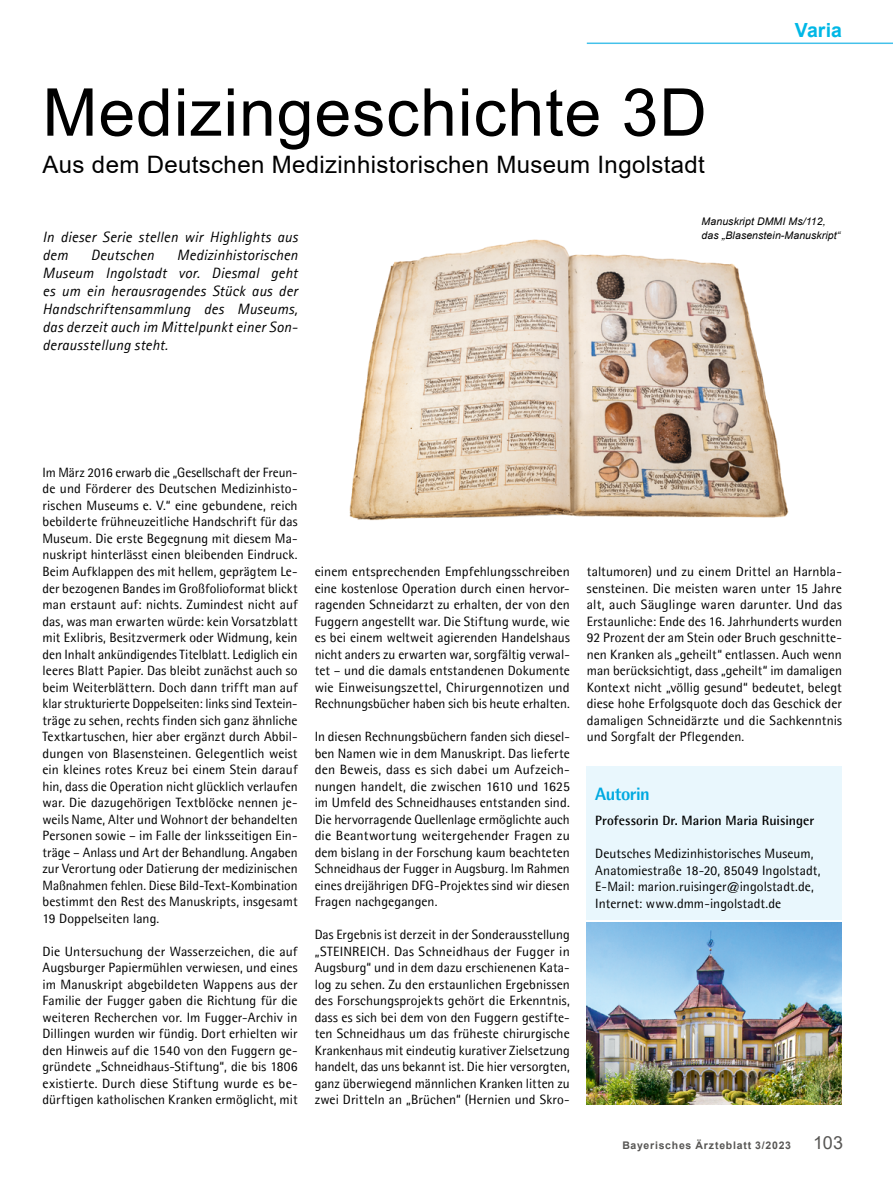
<style>
.page{position:relative;width:893px;height:1191px;background:#fff}
.page>*{position:absolute;margin:0;border:0;box-sizing:border-box;transform-origin:0 0}
.t1{font:66px "Arial";letter-spacing:.015em;color:#000}
.t2{font:24px "Arial";letter-spacing:.015em;color:#000}
.t3{font:700 19.5px "Arial";color:#00b8e6}
.t4{font:800 18px "Agfa Rotis Semisans";letter-spacing:-.03em;color:#00a9e0}
.t5{font:italic 15px/18px "Agfa Rotis Sans Serif";letter-spacing:.01em;color:#000}
.t6{font:13.5px/16.5px "Agfa Rotis Semisans";letter-spacing:.005em;color:#000;text-align:justify}
.t7{font:700 13.5px "Agfa Rotis Semisans";letter-spacing:.005em;color:#000}
.t8{font:italic 10.5px/13.5px "Arial";letter-spacing:.01em;color:#000}
.t9{font:700 10.5px "Arial";letter-spacing:.07em;color:#575654}
.s1{font-weight:400;font-size:18px}
</style>
<div class="page">
<hr style="left:587px;top:43px;width:306px;height:1px;background:#44c1ea">
<img style="left:349px;top:239px;width:440px;height:282px">
<div style="left:587px;top:766px;width:255px;height:153px;background:#e9f7fd"></div>
<img style="left:587px;top:922px;width:255px;height:182px">
<h1 class="t1" style="left:43px;top:67px;width:666px">Medizingeschichte 3D</h1>
<h2 class="t2" style="left:43px;top:148px;width:664px">Aus dem Deutschen Medizinhistorischen Museum Ingolstadt</h2>
<h3 class="t3" style="left:795px;top:16px;width:49px">Varia</h3>
<p class="t5" style="left:43px;top:228px;width:257px">In dieser Serie stellen wir Highlights aus dem</p>
<p class="t5" style="left:43px;top:246px;width:257px;text-align:justify;text-indent:134px">Medizinhistorischen Museum Ingolstadt vor. Diesmal geht es um ein herausragendes Stück aus der Handschriftensammlung des Museums, das derzeit auch im Mittelpunkt einer Son&shy;derausstellung steht.</p>
<p class="t5" style="left:91px;top:246px;width:65px">Deutschen</p>
<p class="t8" style="left:702px;top:215px;width:140px">Manuskript DMMI Ms/112, das „Blasenstein-Manuskript“</p>
<p class="t6" style="left:43px;top:464px;width:257px">Im März 2016 erwarb die „Gesellschaft der Freun&shy;de und Förderer des Deutschen Medizinhisto&shy;rischen Museums e. V.“ eine gebundene, reich bebilderte frühneuzeitliche Handschrift für das Museum. Die erste Begegnung mit diesem Ma&shy;nuskript hinterlässt einen bleibenden Eindruck.<br>Beim Aufklappen des mit hellem, geprägtem Le&shy;der bezogenen Bandes im Großfolioformat blickt man erstaunt auf: nichts. Zumindest nicht auf das, was man erwarten würde: kein Vorsatzblatt mit Exlibris, Besitzvermerk oder Widmung, kein den Inhalt ankündigendes Titelblatt. Lediglich ein leeres Blatt Papier. Das bleibt zunächst auch so beim Weiterblättern. Doch dann trifft man auf klar strukturierte Doppelseiten: links sind Textein&shy;träge zu sehen, rechts finden sich ganz ähnliche Textkartuschen, hier aber ergänzt durch Abbil&shy;dungen von Blasensteinen. Gelegentlich weist ein kleines rotes Kreuz bei einem Stein darauf hin, dass die Operation nicht glücklich verlaufen war. Die dazugehörigen Textblöcke nennen je&shy;weils Name, Alter und Wohnort der behandelten Personen sowie – im Falle der linksseitigen Ein&shy;träge – Anlass und Art der Behandlung. Angaben zur Verortung oder Datierung der medizinischen Maßnahmen fehlen. Diese Bild-Text-Kombination bestimmt den Rest des Manuskripts, insgesamt 19 Doppelseiten lang.</p>
<p class="t6" style="left:43px;top:942px;width:257px">Die Untersuchung der Wasserzeichen, die auf Augsburger Papiermühlen verwiesen, und eines im Manuskript abgebildeten Wappens aus der Familie der Fugger gaben die Richtung für die weiteren Recherchen vor. Im Fugger-Archiv in Dillingen wurden wir fündig. Dort erhielten wir den Hinweis auf die 1540 von den Fuggern ge&shy;gründete „Schneidhaus-Stiftung“, die bis 1806 existierte. Durch diese Stiftung wurde es be&shy;dürftigen katholischen Kranken ermöglicht, mit</p>
<p class="t6" style="left:315px;top:563px;width:257px">einem entsprechenden Empfehlungsschreiben eine kostenlose Operation durch einen hervor&shy;ragenden Schneidarzt zu erhalten, der von den Fuggern angestellt war. Die Stiftung wurde, wie es bei einem weltweit agierenden Handelshaus nicht anders zu erwarten war, sorgfältig verwal&shy;tet – und die damals entstandenen Dokumente wie Einweisungszettel, Chirurgennotizen und Rechnungsbücher haben sich bis heute erhalten.</p>
<p class="t6" style="left:315px;top:728px;width:257px">In diesen Rechnungsbüchern fanden sich diesel&shy;ben Namen wie in dem Manuskript. Das lieferte den Beweis, dass es sich dabei um Aufzeich&shy;nungen handelt, die zwischen 1610 und 1625 im Umfeld des Schneidhauses entstanden sind.<br>Die hervorragende Quellenlage ermöglichte auch die Beantwortung weitergehender Fragen zu dem bislang in der Forschung kaum beachteten Schneidhaus der Fugger in Augsburg. Im Rahmen eines dreijährigen DFG-Projektes sind wir diesen Fragen nachgegangen.</p>
<p class="t6" style="left:315px;top:926px;width:257px">Das Ergebnis ist derzeit in der Sonderausstellung „STEINREICH. Das Schneidhaus der Fugger in Augsburg“ und in dem dazu erschienenen Kata&shy;log zu sehen. Zu den erstaunlichen Ergebnissen des Forschungsprojekts gehört die Erkenntnis, dass es sich bei dem von den Fuggern gestifte&shy;ten Schneidhaus um das früheste chirurgische Krankenhaus mit eindeutig kurativer Zielsetzung handelt, das uns bekannt ist. Die hier versorgten, ganz überwiegend männlichen Kranken litten zu zwei Dritteln an „Brüchen“ (Hernien und Skro-</p>
<p class="t6" style="left:587px;top:563px;width:257px">taltumoren) und zu einem Drittel an Harnbla&shy;sensteinen. Die meisten waren unter 15 Jahre alt, auch Säuglinge waren darunter. Und das Erstaunliche: Ende des 16. Jahrhunderts wurden 92 Prozent der am Stein oder Bruch geschnitte&shy;nen Kranken als „geheilt“ entlassen. Auch wenn man berücksichtigt, dass „geheilt“ im damaligen Kontext nicht „völlig gesund“ bedeutet, belegt diese hohe Erfolgsquote doch das Geschick der damaligen Schneidärzte und die Sachkenntnis und Sorgfalt der Pflegenden.</p>
<h3 class="t4" style="left:595px;top:782px;width:56px">Autorin</h3>
<p class="t7" style="left:595px;top:812px;width:220px">Professorin Dr. Marion Maria Ruisinger</p>
<p class="t6" style="left:595px;top:845px;width:227px;text-align:left">Deutsches Medizinhistorisches Museum, Anatomiestraße 18-20, 85049 Ingolstadt, E-Mail: marion.ruisinger@ingolstadt.de, Internet: www.dmm-ingolstadt.de</p>
<p class="t9" style="left:622px;top:1137px;width:222px">Bayerisches Ärzteblatt 3/2023 <span class="s1">103</span></p>
</div>
